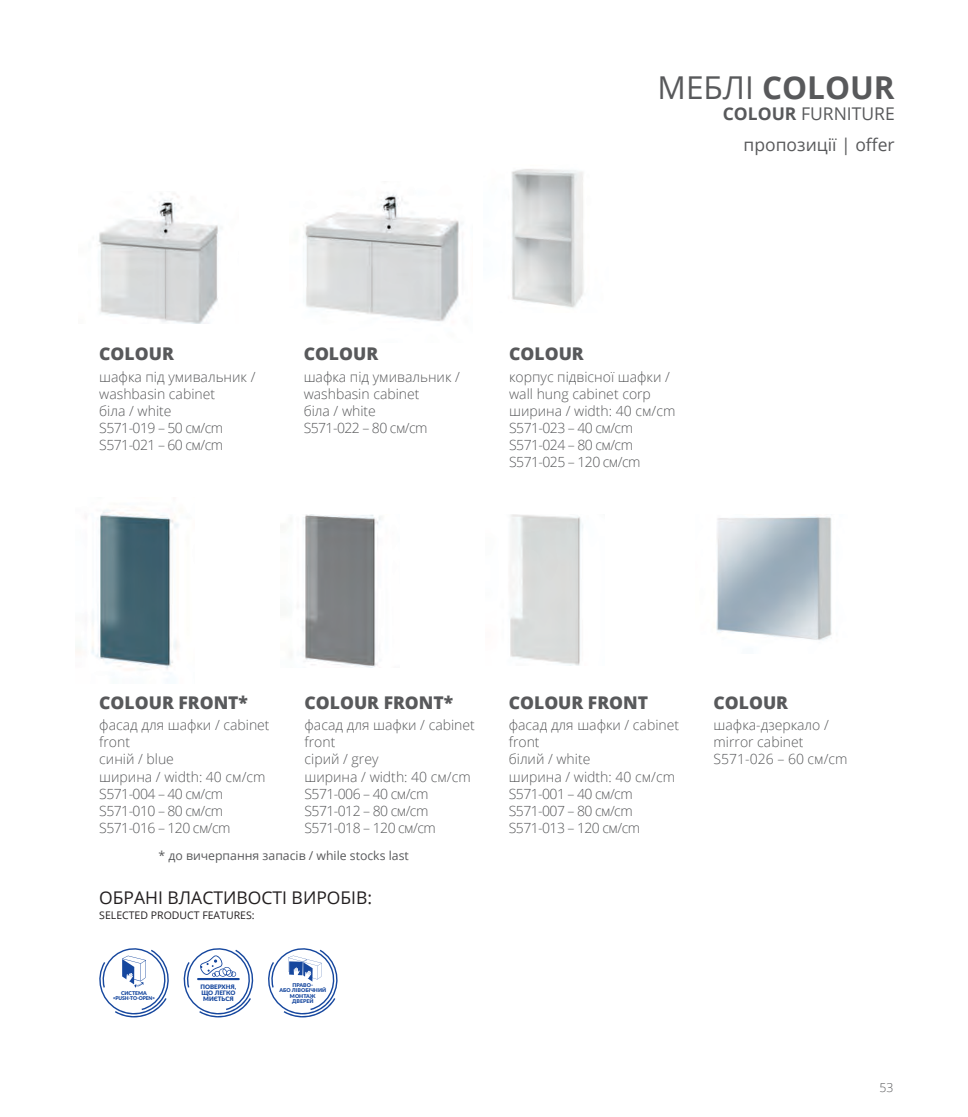
<style>
.page{position:relative;width:968px;height:1117px;background:#fff}
.page>*{position:absolute;margin:0;border:0;box-sizing:border-box;transform-origin:0 0}
.t1{font:700 31.5px "Open Sans";color:#58595b}
.t2{font:800 17.5px "Open Sans";color:#58595b}
.t3{font:17.5px/31px "Open Sans";color:#58595b;text-align:right}
.t4{font:17.5px "Open Sans";color:#231f20}
.t5{font:300 14px/17.2px "Open Sans";color:#58595b}
.t6{font:12.25px "Open Sans";color:#58595b}
.t7{font:300 12.25px "Open Sans";color:#58595b}
.t8{font:10.5px "Open Sans";color:#231f20}
.t9{font:900 6.12px/6.1px "Lato";color:#16479e}
.t10{font:900 5.25px/5.2px "Lato";color:#16479e;text-align:center}
.t11{font:900 5.25px/5.2px "Lato";letter-spacing:-.02em;color:#16479e;text-align:center}
.s1{font-weight:400}
.s2{font-weight:700}
</style>
<div class="page">
<img style="left:98px;top:193px;width:121px;height:130px">
<img style="left:305px;top:194px;width:154px;height:128px">
<img style="left:716px;top:516px;width:116px;height:124px">
<img style="left:511px;top:169px;width:73px;height:139px">
<img style="left:280px;top:514px;width:101px;height:153px">
<img style="left:75px;top:510px;width:104px;height:160px">
<img style="left:510px;top:514px;width:73px;height:151px">
<svg style="left:268px;top:948px;width:69px;height:69px"></svg>
<svg style="left:184px;top:948px;width:69px;height:69px"></svg>
<svg style="left:99px;top:948px;width:70px;height:69px"></svg>
<h1 class="t1" style="left:657px;top:65px;width:239px"><span class="s1">МЕБЛІ</span> COLOUR</h1>
<p class="t3" style="left:722px;top:97px;width:173px"><span class="s2">COLOUR</span> FURNITURE пропозиції | offer</p>
<p class="t2" style="left:99px;top:341px;width:76px">COLOUR</p>
<p class="t5" style="left:99px;top:367px;width:158px">шафка під умивальник / washbasin cabinet<br>біла / white<br>S571-019 – 50 см/cm<br>S571-021 – 60 см/cm</p>
<p class="t2" style="left:303px;top:341px;width:76px">COLOUR</p>
<p class="t5" style="left:303px;top:367px;width:158px">шафка під умивальник / washbasin cabinet<br>біла / white<br>S571-022 – 80 см/cm</p>
<p class="t2" style="left:509px;top:341px;width:76px">COLOUR</p>
<p class="t5" style="left:509px;top:367px;width:168px">корпус підвісної шафки / wall hung cabinet corp ширина / width: 40 см/cm<br>S571-023 – 40 см/cm<br>S571-024 – 80 см/cm<br>S571-025 – 120 см/cm</p>
<p class="t2" style="left:99px;top:689px;width:150px">COLOUR FRONT*</p>
<p class="t5" style="left:99px;top:716px;width:172px">фасад для шафки / cabinet front<br>синій / blue<br>ширина / width: 40 см/cm<br>S571-004 – 40 см/cm<br>S571-010 – 80 см/cm<br>S571-016 – 120 см/cm</p>
<p class="t2" style="left:304px;top:689px;width:150px">COLOUR FRONT*</p>
<p class="t5" style="left:304px;top:716px;width:172px">фасад для шафки / cabinet front<br>сірий / grey<br>ширина / width: 40 см/cm<br>S571-006 – 40 см/cm<br>S571-012 – 80 см/cm<br>S571-018 – 120 см/cm</p>
<p class="t6" style="left:158px;top:846px;width:252px">* до вичерпання запасів / while stocks last</p>
<p class="t4" style="left:99px;top:885px;width:274px">ОБРАНІ ВЛАСТИВОСТІ ВИРОБІВ:</p>
<p class="t8" style="left:99px;top:907px;width:157px">SELECTED PRODUCT FEATURES:</p>
<p class="t11" style="left:113px;top:990px;width:43px">СИСТЕМА «PUSH-TO-OPEN»</p>
<p class="t9" style="left:200px;top:983px;width:37px">ПОВЕРХНЯ,<br>ЩО ЛЕГКО<br>МИЄТЬСЯ</p>
<p class="t10" style="left:279px;top:982px;width:48px">ПРАВО-<br>АБО ЛІВОБІЧНИЙ<br>МОНТАЖ<br>ДВЕРЕЙ</p>
<p class="t2" style="left:508px;top:689px;width:141px">COLOUR FRONT</p>
<p class="t5" style="left:508px;top:716px;width:172px">фасад для шафки / cabinet front<br>білий / white<br>ширина / width: 40 см/cm<br>S571-001 – 40 см/cm<br>S571-007 – 80 см/cm<br>S571-013 – 120 см/cm</p>
<p class="t2" style="left:713px;top:689px;width:76px">COLOUR</p>
<p class="t5" style="left:713px;top:716px;width:135px">шафка-дзеркало / mirror cabinet<br>S571-026 – 60 см/cm</p>
<p class="t7" style="left:879px;top:1079px;width:15px">53</p>
</div>
